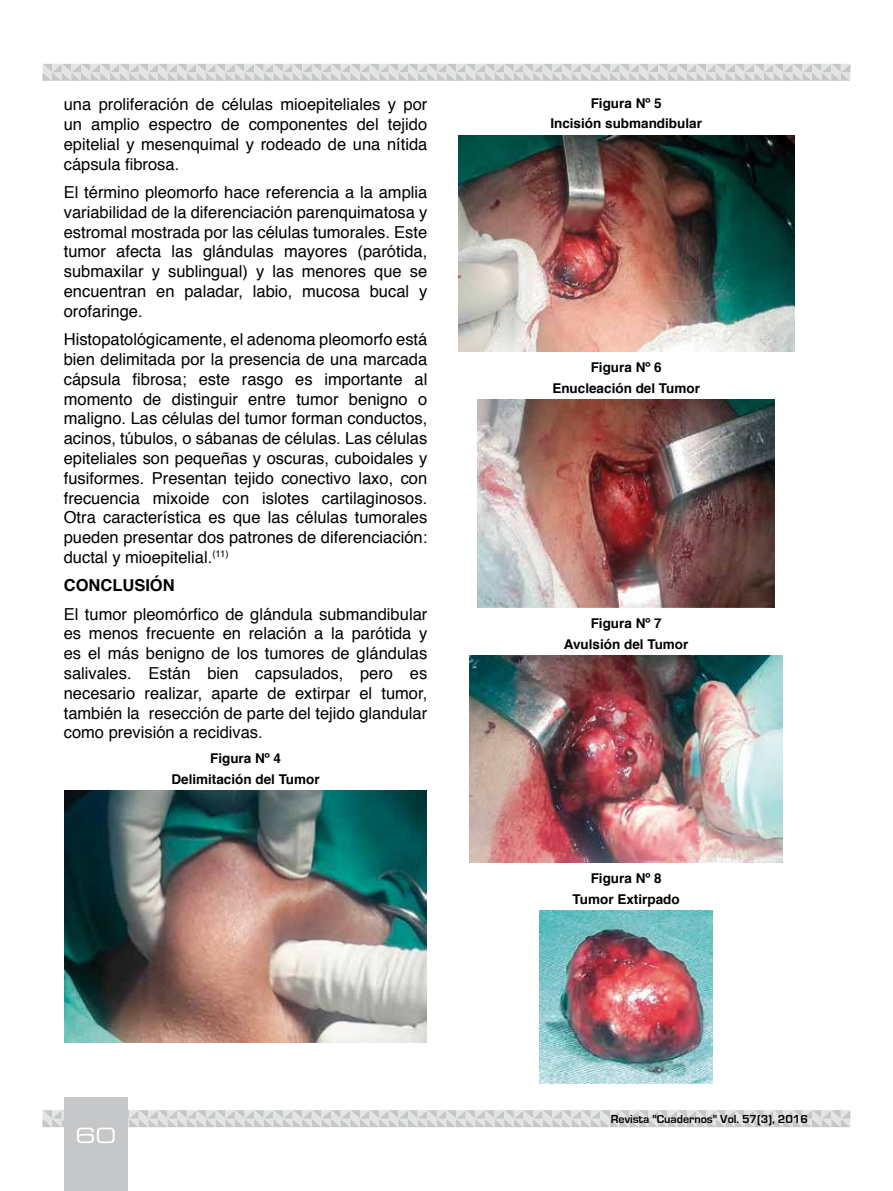
<style>
.page{position:relative;width:893px;height:1191px;background:#fff}
.page>*{position:absolute;margin:0;border:0;box-sizing:border-box;transform-origin:0 0}
.t1{font:21px "Eurostile LT Std Ex 2";color:#fff}
.t2{font:16.5px/19.8px "Helvetica";color:#000;text-align:justify}
.t3{font:700 16.5px "Helvetica";color:#000}
.t4{font:700 13.5px/20.4px "Helvetica";color:#000;text-align:center}
.t5{font:700 12px "Eurostile";color:#000}
</style>
<div class="page">
<svg style="left:43px;top:64px;width:807px;height:17px"></svg>
<svg style="left:43px;top:1110px;width:807px;height:17px"></svg>
<div style="left:64px;top:1097px;width:64px;height:94px;background:#c6c7c8"></div>
<img style="left:65px;top:790px;width:361px;height:252px">
<img style="left:458px;top:135px;width:336px;height:216px">
<img style="left:478px;top:399px;width:296px;height:208px">
<img style="left:470px;top:655px;width:312px;height:207px">
<img style="left:540px;top:910px;width:172px;height:173px">
<p class="t2" style="left:64px;top:95px;width:365px">una proliferación de células mioepiteliales y por un amplio espectro de componentes del tejido epitelial y mesenquimal y rodeado de una nítida cápsula fibrosa.</p>
<p class="t2" style="left:64px;top:183px;width:365px">El término pleomorfo hace referencia a la amplia variabilidad de la diferenciación parenquimatosa y estromal mostrada por las células tumorales. Este tumor afecta las glándulas mayores (parótida, submaxilar y sublingual) y las menores que se encuentran en paladar, labio, mucosa bucal y orofaringe.</p>
<p class="t2" style="left:64px;top:330px;width:365px">Histopatológicamente, el adenoma pleomorfo está bien delimitada por la presencia de una marcada cápsula fibrosa; este rasgo es importante al momento de distinguir entre tumor benigno o maligno. Las células del tumor forman conductos, acinos, túbulos, o sábanas de células. Las células epiteliales son pequeñas y oscuras, cuboidales y fusiformes. Presentan tejido conectivo laxo, con frecuencia mixoide con islotes cartilaginosos.<br>Otra característica es que las células tumorales pueden presentar dos patrones de diferenciación: ductal y mioepitelial.<sup>(11)</sup></p>
<p class="t3" style="left:64px;top:572px;width:112px">CONCLUSIÓN</p>
<p class="t2" style="left:64px;top:604px;width:365px">El tumor pleomórfico de glándula submandibular es menos frecuente en relación a la parótida y es el más benigno de los tumores de glándulas salivales. Están bien capsulados, pero es necesario realizar, aparte de extirpar el tumor, también la resección de parte del tejido glandular como previsión a recidivas.</p>
<p class="t4" style="left:171px;top:748px;width:150px">Figura Nº 4<br>Delimitación del Tumor</p>
<p class="t1" style="left:75px;top:1121px;width:42px">60</p>
<p class="t4" style="left:550px;top:93px;width:153px">Figura Nº 5<br>Incisión submandibular</p>
<p class="t4" style="left:552px;top:357px;width:149px">Figura Nº 6<br>Enucleación del Tumor</p>
<p class="t4" style="left:564px;top:613px;width:126px">Figura Nº 7<br>Avulsión del Tumor</p>
<p class="t4" style="left:573px;top:868px;width:109px">Figura Nº 8<br>Tumor Extirpado</p>
<p class="t5" style="left:611px;top:1112px;width:199px">Revista "Cuadernos" Vol. 57(3), 2016</p>
</div>
